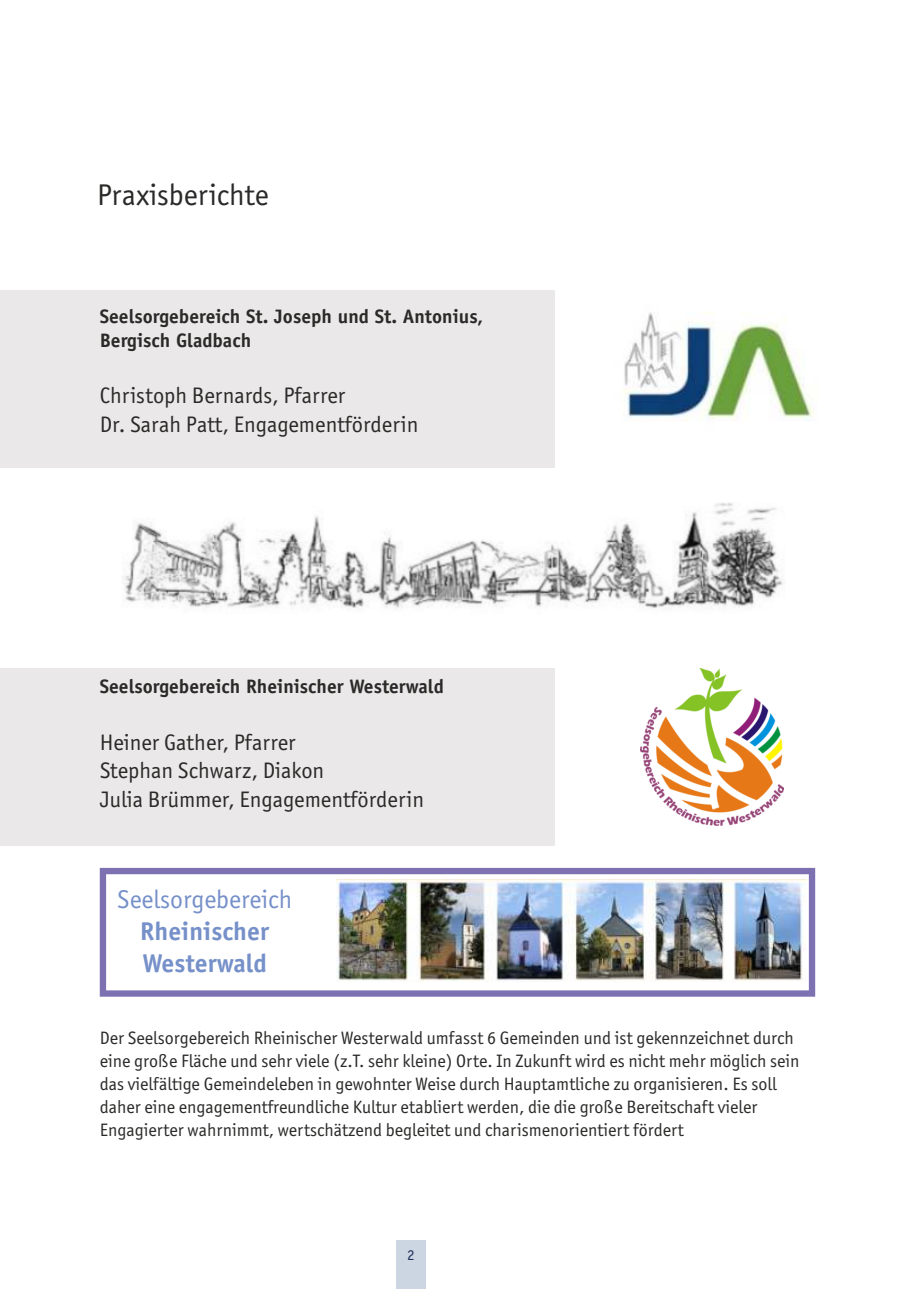
<style>
.page{position:relative;width:919px;height:1289px;background:#fff}
.page>*{position:absolute;margin:0;border:0;box-sizing:border-box;transform-origin:0 0}
.t1{font:30px "Officina Sans ITCTT Book";color:#2b2a29}
.t2{font:700 25.8px/31.5px "Officina Sans Std";color:#7690c9}
.t3{font:25.8px "Officina Sans ITCTT Book";color:#7690c9}
.t4{font:22.5px/28.8px "Officina Sans ITCTT Book";color:#2b2a29}
.t5{font:700 19.5px/23.9px "Officina Sans Std";color:#2b2a29}
.t6{font:18px/23px "Officina Sans ITCTT Book";color:#2b2a29}
.t7{font:15px "Officina Sans ITCTT Book";color:#22325c}
</style>
<div class="page">
<div style="left:0;top:290px;width:554px;height:178px;background:#eae8e8"></div>
<div style="left:0;top:667px;width:554px;height:178px;background:#eae8e8"></div>
<div style="left:396px;top:1240px;width:29px;height:48px;background:#ccd6e3"></div>
<img style="left:122px;top:503px;width:661px;height:106px">
<img style="left:640px;top:668px;width:143px;height:158px">
<svg style="left:100px;top:867px;width:715px;height:129px"></svg>
<img style="left:336px;top:879px;width:470px;height:102px">
<img style="left:623px;top:312px;width:191px;height:109px">
<h1 class="t1" style="left:97px;top:182px;width:173px">Praxisberichte</h1>
<p class="t5" style="left:100px;top:306px;width:385px">Seelsorgebereich St. Joseph und St. Antonius,<br>Bergisch Gladbach</p>
<p class="t4" style="left:100px;top:383px;width:320px">Christoph Bernards, Pfarrer<br>Dr. Sarah Patt, Engagementförderin</p>
<p class="t5" style="left:100px;top:677px;width:345px">Seelsorgebereich Rheinischer Westerwald</p>
<p class="t4" style="left:100px;top:729px;width:326px">Heiner Gather, Pfarrer<br>Stephan Schwarz, Diakon<br>Julia Brümmer, Engagementförderin</p>
<h2 class="t3" style="left:117px;top:888px;width:176px">Seelsorgebereich</h2>
<h2 class="t2" style="left:140px;top:918px;width:130px">Rheinischer<br>Westerwald</h2>
<p class="t6" style="left:100px;top:1027px;width:701px">Der Seelsorgebereich Rheinischer Westerwald umfasst 6 Gemeinden und ist gekennzeichnet durch eine große Fläche und sehr viele (z.T. sehr kleine) Orte. In Zukunft wird es nicht mehr möglich sein das vielfältige Gemeindeleben in gewohnter Weise durch Hauptamtliche zu organisieren. Es soll daher eine engagementfreundliche Kultur etabliert werden, die die große Bereitschaft vieler Engagierter wahrnimmt, wertschätzend begleitet und charismenorientiert fördert</p>
<p class="t7" style="left:407px;top:1248px;width:9px">2</p>
</div>
